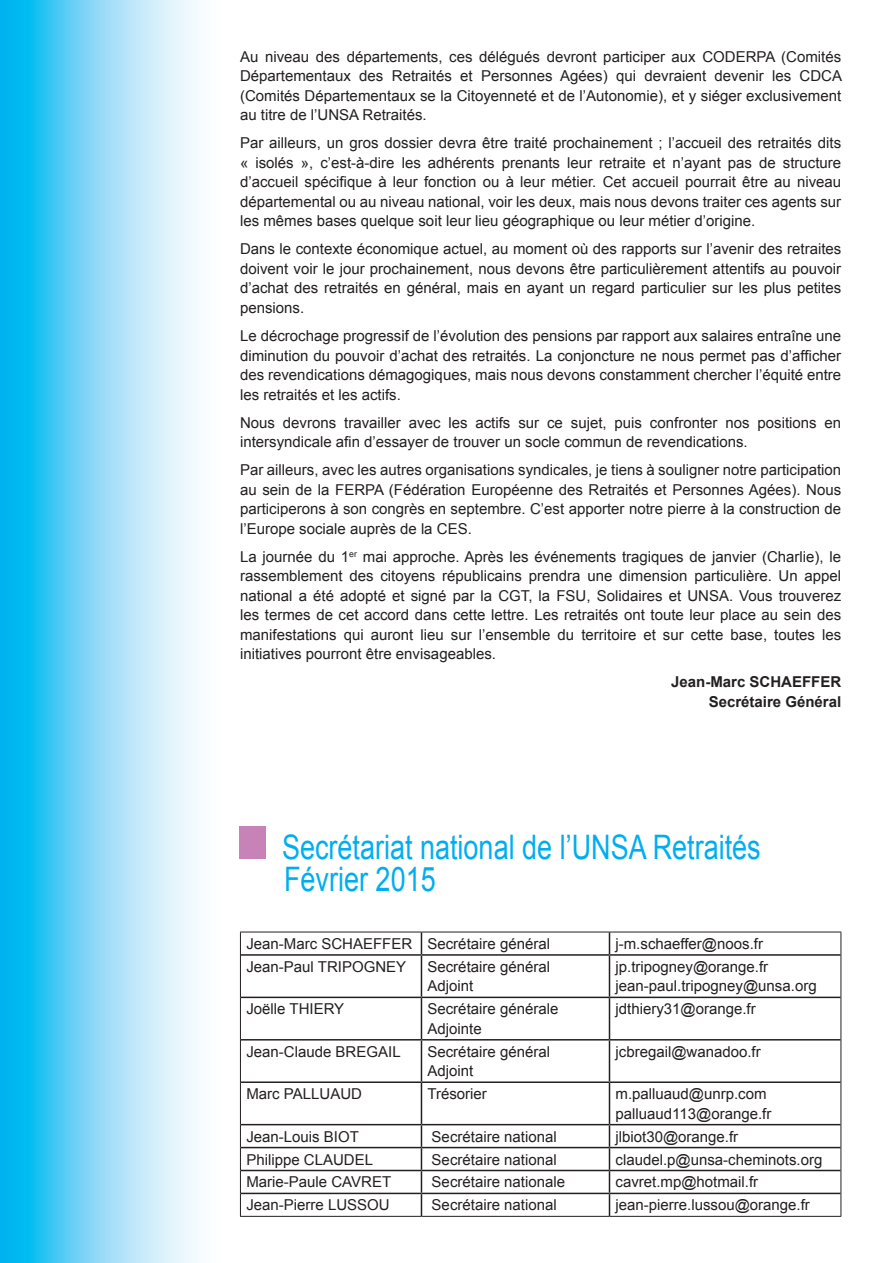
<style>
.page{position:relative;width:893px;height:1263px;background:#fff}
.page>*{position:absolute;margin:0;border:0;box-sizing:border-box;transform-origin:0 0}
.t1{font:33.75px "Arial";color:#00aeef;scale:.8 1}
.t2{font:15px/19.5px "Arial";color:#231f20;text-align:justify}
.t3{font:700 15px "Arial";color:#231f20}
</style>
<div class="page">
<svg style="left:0;top:0;width:198px;height:1263px;background:#81d8f7"></svg>
<svg style="left:421px;top:933px;width:1px;height:21px"></svg>
<svg style="left:609px;top:933px;width:1px;height:21px"></svg>
<hr style="left:241px;top:954px;width:180px;height:2px;background:#231f20">
<hr style="left:421px;top:954px;width:188px;height:2px;background:#231f20">
<hr style="left:421px;top:956px;width:1px;height:41px;background:#231f20">
<hr style="left:609px;top:954px;width:231px;height:2px;background:#231f20">
<hr style="left:609px;top:956px;width:1px;height:41px;background:#231f20">
<hr style="left:241px;top:997px;width:180px;height:1px;background:#231f20">
<hr style="left:421px;top:997px;width:188px;height:1px;background:#231f20">
<hr style="left:421px;top:998px;width:1px;height:41px;background:#231f20">
<hr style="left:609px;top:997px;width:231px;height:1px;background:#231f20">
<hr style="left:609px;top:998px;width:1px;height:41px;background:#231f20">
<hr style="left:241px;top:1039px;width:180px;height:1px;background:#231f20">
<hr style="left:421px;top:1039px;width:188px;height:1px;background:#231f20">
<hr style="left:421px;top:1040px;width:1px;height:41px;background:#231f20">
<hr style="left:609px;top:1039px;width:231px;height:1px;background:#231f20">
<hr style="left:609px;top:1040px;width:1px;height:41px;background:#231f20">
<hr style="left:241px;top:1081px;width:180px;height:2px;background:#231f20">
<hr style="left:421px;top:1081px;width:188px;height:2px;background:#231f20">
<hr style="left:421px;top:1083px;width:1px;height:41px;background:#231f20">
<hr style="left:609px;top:1081px;width:231px;height:2px;background:#231f20">
<hr style="left:609px;top:1083px;width:1px;height:41px;background:#231f20">
<hr style="left:241px;top:1124px;width:180px;height:1px;background:#231f20">
<hr style="left:421px;top:1124px;width:188px;height:1px;background:#231f20">
<hr style="left:609px;top:1124px;width:231px;height:1px;background:#231f20">
<hr style="left:241px;top:1147px;width:180px;height:1px;background:#231f20">
<hr style="left:421px;top:1147px;width:188px;height:1px;background:#231f20">
<hr style="left:609px;top:1147px;width:231px;height:1px;background:#231f20">
<hr style="left:241px;top:1170px;width:180px;height:1px;background:#231f20">
<hr style="left:421px;top:1170px;width:188px;height:1px;background:#231f20">
<hr style="left:609px;top:1170px;width:231px;height:1px;background:#231f20">
<hr style="left:241px;top:1193px;width:180px;height:1px;background:#231f20">
<hr style="left:421px;top:1193px;width:188px;height:1px;background:#231f20">
<svg style="left:421px;top:1125px;width:1px;height:91px"></svg>
<hr style="left:609px;top:1193px;width:231px;height:1px;background:#231f20">
<svg style="left:609px;top:1125px;width:1px;height:91px"></svg>
<hr style="left:240px;top:932px;width:181px;height:1px;background:#231f20">
<svg style="left:240px;top:932px;width:1px;height:23px"></svg>
<hr style="left:421px;top:932px;width:188px;height:1px;background:#231f20">
<hr style="left:609px;top:932px;width:232px;height:1px;background:#231f20">
<svg style="left:840px;top:932px;width:1px;height:23px"></svg>
<hr style="left:240px;top:955px;width:1px;height:42px;background:#231f20">
<hr style="left:840px;top:955px;width:1px;height:42px;background:#231f20">
<hr style="left:240px;top:997px;width:1px;height:43px;background:#231f20">
<hr style="left:840px;top:997px;width:1px;height:43px;background:#231f20">
<hr style="left:240px;top:1040px;width:1px;height:42px;background:#231f20">
<hr style="left:840px;top:1040px;width:1px;height:42px;background:#231f20">
<hr style="left:240px;top:1082px;width:1px;height:43px;background:#231f20">
<hr style="left:840px;top:1082px;width:1px;height:43px;background:#231f20">
<svg style="left:240px;top:1125px;width:1px;height:91px"></svg>
<svg style="left:840px;top:1125px;width:1px;height:91px"></svg>
<hr style="left:240px;top:1216px;width:181px;height:1px;background:#231f20">
<hr style="left:421px;top:1216px;width:188px;height:1px;background:#231f20">
<hr style="left:609px;top:1216px;width:232px;height:1px;background:#231f20">
<div style="left:239px;top:826px;width:27px;height:33px;background:#c782b8"></div>
<p class="t2" style="left:240px;top:47px;width:603px">Au niveau des départements, ces délégués devront participer aux CODERPA (Comités Départementaux des Retraités et Personnes Agées) qui devraient devenir les CDCA (Comités Départementaux se la Citoyenneté et de l’Autonomie), et y siéger exclusivement au titre de l’UNSA Retraités.</p>
<p class="t2" style="left:240px;top:134px;width:603px">Par ailleurs, un gros dossier devra être traité prochainement ; l’accueil des retraités dits « isolés », c’est-à-dire les adhérents prenants leur retraite et n’ayant pas de structure d’accueil spécifique à leur fonction ou à leur métier. Cet accueil pourrait être au niveau départemental ou au niveau national, voir les deux, mais nous devons traiter ces agents sur les mêmes bases quelque soit leur lieu géographique ou leur métier d’origine.</p>
<p class="t2" style="left:240px;top:240px;width:603px">Dans le contexte économique actuel, au moment où des rapports sur l’avenir des retraites doivent voir le jour prochainement, nous devons être particulièrement attentifs au pouvoir d’achat des retraités en général, mais en ayant un regard particulier sur les plus petites pensions.</p>
<p class="t2" style="left:240px;top:326px;width:603px">Le décrochage progressif de l’évolution des pensions par rapport aux salaires entraîne une diminution du pouvoir d’achat des retraités. La conjoncture ne nous permet pas d’afficher des revendications démagogiques, mais nous devons constamment chercher l’équité entre les retraités et les actifs.</p>
<p class="t2" style="left:240px;top:413px;width:603px">Nous devrons travailler avec les actifs sur ce sujet, puis confronter nos positions en intersyndicale afin d’essayer de trouver un socle commun de revendications.</p>
<p class="t2" style="left:240px;top:460px;width:603px">Par ailleurs, avec les autres organisations syndicales, je tiens à souligner notre participation au sein de la FERPA (Fédération Européenne des Retraités et Personnes Agées). Nous participerons à son congrès en septembre. C’est apporter notre pierre à la construction de l’Europe sociale auprès de la CES.</p>
<p class="t2" style="left:240px;top:547px;width:603px">La journée du 1<sup>er</sup> mai approche. Après les événements tragiques de janvier (Charlie), le rassemblement des citoyens républicains prendra une dimension particulière. Un appel national a été adopté et signé par la CGT, la FSU, Solidaires et UNSA. Vous trouverez les termes de cet accord dans cette lettre. Les retraités ont toute leur place au sein des manifestations qui auront lieu sur l’ensemble du territoire et sur cette base, toutes les initiatives pourront être envisageables.</p>
<p class="t3" style="left:671px;top:672px;width:172px">Jean-Marc SCHAEFFER</p>
<p class="t3" style="left:709px;top:691px;width:134px">Secrétaire Général</p>
<p class="t1" style="left:282px;top:825px;width:600px">Secrétariat national de l’UNSA Retraités</p>
<p class="t1" style="left:284px;top:857px;width:191px">Février 2015</p>
<p class="t2" style="left:246px;top:934px;width:167px">Jean-Marc SCHAEFFER</p>
<p class="t2" style="left:427px;top:934px;width:124px">Secrétaire général</p>
<p class="t2" style="left:615px;top:934px;width:149px">j-m.schaeffer@noos.fr</p>
<p class="t2" style="left:246px;top:957px;width:161px">Jean-Paul TRIPOGNEY</p>
<p class="t2" style="left:427px;top:957px;width:124px">Secrétaire général<br>Adjoint</p>
<p class="t2" style="left:615px;top:957px;width:154px">jp.tripogney@orange.fr</p>
<p class="t2" style="left:615px;top:976px;width:203px">jean-paul.tripogney@unsa.org</p>
<p class="t2" style="left:246px;top:999px;width:99px">Joëlle THIERY</p>
<p class="t2" style="left:427px;top:999px;width:132px">Secrétaire générale<br>Adjointe</p>
<p class="t2" style="left:615px;top:999px;width:142px">jdthiery31@orange.fr</p>
<p class="t2" style="left:246px;top:1042px;width:156px">Jean-Claude BREGAIL</p>
<p class="t2" style="left:427px;top:1042px;width:124px">Secrétaire général<br>Adjoint</p>
<p class="t2" style="left:615px;top:1042px;width:147px">jcbregail@wanadoo.fr</p>
<p class="t2" style="left:246px;top:1084px;width:117px">Marc PALLUAUD</p>
<p class="t2" style="left:427px;top:1084px;width:61px">Trésorier</p>
<p class="t2" style="left:615px;top:1084px;width:153px">m.palluaud@unrp.com</p>
<p class="t2" style="left:615px;top:1104px;width:157px">palluaud113@orange.fr</p>
<p class="t2" style="left:246px;top:1127px;width:114px">Jean-Louis BIOT</p>
<p class="t2" style="left:432px;top:1127px;width:127px">Secrétaire national</p>
<p class="t2" style="left:615px;top:1127px;width:124px">jlbiot30@orange.fr</p>
<p class="t2" style="left:246px;top:1149px;width:128px">Philippe CLAUDEL</p>
<p class="t2" style="left:432px;top:1149px;width:127px">Secrétaire national</p>
<p class="t2" style="left:615px;top:1149px;width:208px">claudel.p@unsa-cheminots.org</p>
<p class="t2" style="left:246px;top:1172px;width:146px">Marie-Paule CAVRET</p>
<p class="t2" style="left:432px;top:1172px;width:135px">Secrétaire nationale</p>
<p class="t2" style="left:615px;top:1172px;width:144px">cavret.mp@hotmail.fr</p>
<p class="t2" style="left:246px;top:1195px;width:145px">Jean-Pierre LUSSOU</p>
<p class="t2" style="left:432px;top:1195px;width:127px">Secrétaire national</p>
<p class="t2" style="left:615px;top:1195px;width:196px">jean-pierre.lussou@orange.fr</p>
</div>
